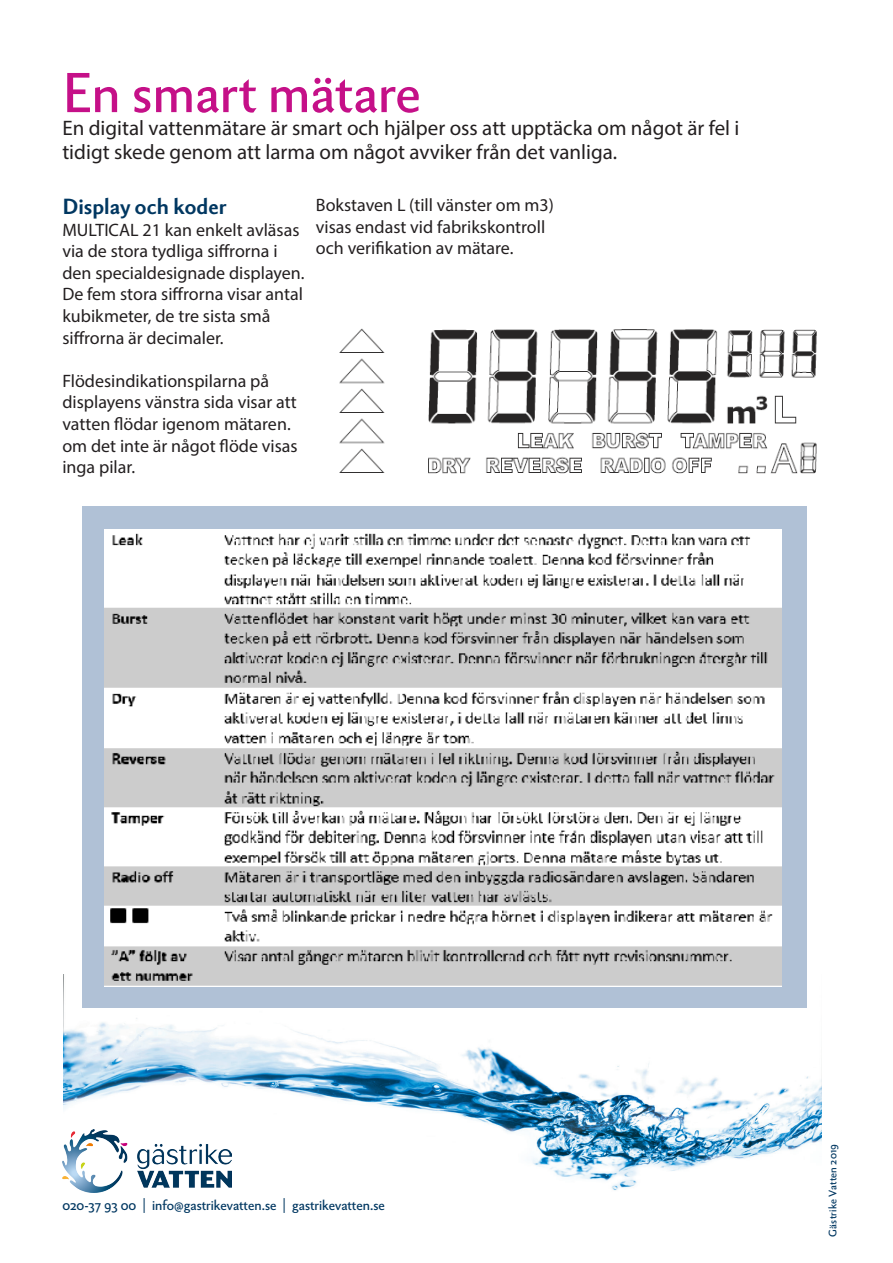
<style>
.page{position:relative;width:893px;height:1263px;background:#fff}
.page>*{position:absolute;margin:0;border:0;box-sizing:border-box;transform-origin:0 0}
.Rubrik1{font:54px "Berling Nova Sans Pro";color:#c51088}
.Ingress{font:21px/24px "Myriad Pro";color:#231f20}
.t1{font:700 21px "Berling Nova Sans Pro";color:#003761}
.t2{font:18px/21.6px "Myriad Pro";color:#231f20}
.Rubrik1-2{font:13.5px "Berling Nova Sans Pro";color:#003761}
.Brödtext_faktaruta_b{font:10.5px "Berling Nova Sans Pro";letter-spacing:.02em;color:#003761}
</style>
<div class="page">
<img style="left:64px;top:1018px;width:757px;height:175px">
<img style="left:62px;top:1129px;width:170px;height:63px">
<img style="left:339px;top:328px;width:478px;height:146px">
<div style="left:82px;top:506px;width:725px;height:502px;background:#b0c1d6"></div>
<img style="left:104px;top:529px;width:677px;height:457px">
<p class="Rubrik1" style="left:62px;top:53px;width:360px">En smart mätare</p>
<p class="Ingress" style="left:62px;top:116px;width:679px">En digital vattenmätare är smart och hjälper oss att upptäcka om något är fel i tidigt skede genom att larma om något avviker från det vanliga.</p>
<p class="t1" style="left:62px;top:191px;width:166px">Display och koder</p>
<p class="t2" style="left:62px;top:219px;width:244px">MULTICAL 21 kan enkelt avläsas via de stora tydliga siffrorna i den specialdesignade displayen.<br>De fem stora siffrorna visar antal kubikmeter, de tre sista små siffrorna är decimaler.</p>
<p class="t2" style="left:62px;top:370px;width:237px">Flödesindikationspilarna på displayens vänstra sida visar att vatten flödar igenom mätaren. om det inte är något flöde visas inga pilar.</p>
<p class="t2" style="left:316px;top:194px;width:239px">Bokstaven L (till vänster om m3) visas endast vid fabrikskontroll och verifikation av mätare.</p>
<p class="Rubrik1-2" style="left:62px;top:1195px;width:324px">020-37 93 00 | info@gastrikevatten.se | gastrikevatten.se</p>
<p class="Brödtext_faktaruta_b" style="left:825px;top:1236px;width:94px;rotate:-90deg">Gästrike Vatten 2019</p>
</div>
